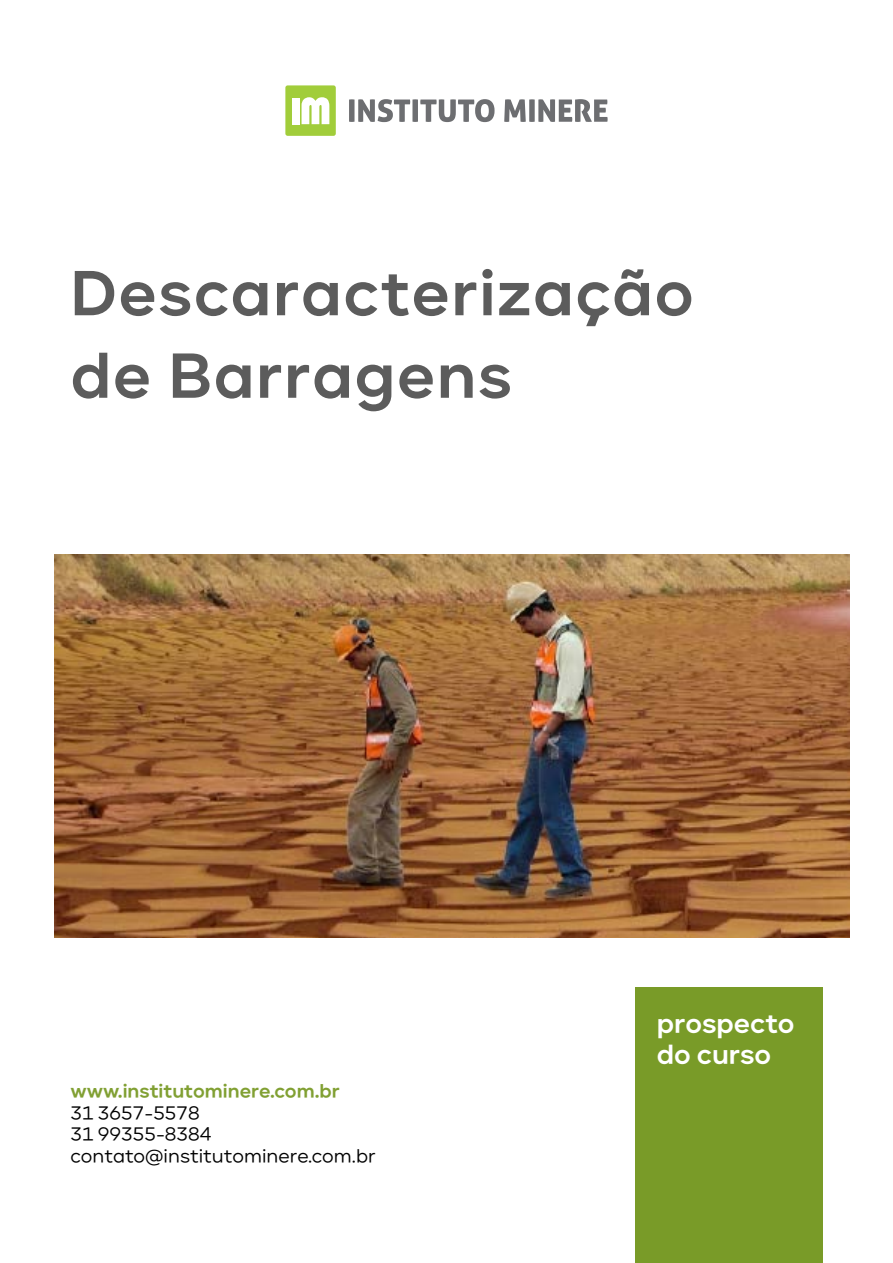
<style>
.page{position:relative;width:893px;height:1263px;background:#fff}
.page>*{position:absolute;margin:0;border:0;box-sizing:border-box;transform-origin:0 0}
.t1{font:700 60px/82.5px "Carmen Sans";letter-spacing:.025em;color:#5c5c5c}
.t2{font:700 25.5px/30.6px "Carmen Sans";color:#fff}
.t3{font:18px/21.6px "Carmen Sans";color:#000}
.t4{font:700 18px "Carmen Sans";color:#81a033}
</style>
<div class="page">
<div style="left:635px;top:987px;width:187px;height:276px;background:#799b28"></div>
<svg style="left:349px;top:99px;width:259px;height:23px"></svg>
<div style="left:285px;top:85px;width:51px;height:51px;background:#a1cd3a;border-radius:2px"></div>
<div style="left:292px;top:98px;width:8px;height:26px;background:#fff"></div>
<svg style="left:302px;top:97px;width:27px;height:27px"></svg>
<img style="left:54px;top:554px;width:795px;height:383px">
<h1 class="t1" style="left:70px;top:251px;width:625px">Descaracterização de Barragens</h1>
<p class="t4" style="left:70px;top:1079px;width:271px">www.institutominere.com.br</p>
<p class="t3" style="left:70px;top:1101px;width:307px">31 3657-5578<br>31 99355-8384 contato@institutominere.com.br</p>
<h2 class="t2" style="left:657px;top:1008px;width:139px">prospecto do curso</h2>
</div>
